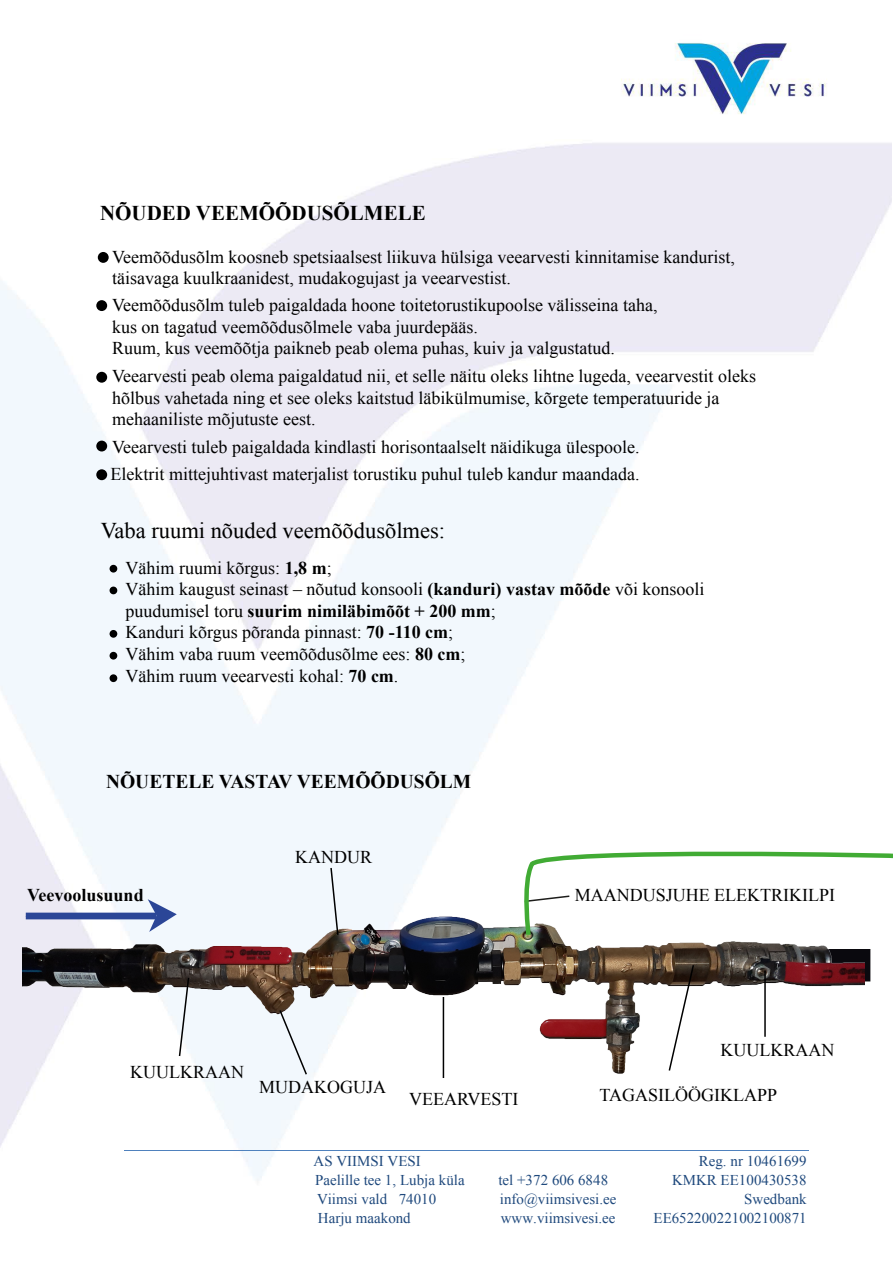
<style>
.page{position:relative;width:893px;height:1263px;background:#fff}
.page>*{position:absolute;margin:0;border:0;box-sizing:border-box;transform-origin:0 0}
.t1{font:22.5px "Times New Roman";color:#000}
.t2{font:700 21px "Times New Roman";color:#000}
.t3{font:700 19.5px "Times New Roman";color:#000}
.t4{font:18px/21.6px "Times New Roman";color:#000}
.t5{font:700 18px "Times New Roman";color:#000}
.t6{font:15px "Times New Roman";color:#1f497d}
.s1{font-weight:700}
</style>
<div class="page">
<img style="left:0;top:143px;width:891px;height:1004px">
<img style="left:621px;top:43px;width:206px;height:71px">
<svg style="left:864px;top:949px;width:6px;height:32px"></svg>
<img style="left:23px;top:741px;width:841px;height:440px">
<div style="left:26px;top:913px;width:131px;height:6px;background:#2b4697"></div>
<svg style="left:148px;top:899px;width:29px;height:33px"></svg>
<svg style="left:329px;top:866px;width:10px;height:70px"></svg>
<svg style="left:178px;top:976px;width:12px;height:82px"></svg>
<hr style="left:764px;top:970px;width:2px;height:67px;background:#000">
<hr style="left:443px;top:997px;width:1px;height:81px;background:#000">
<div style="left:98px;top:252px;width:11px;height:11px;background:#000;border-radius:50%"></div>
<div style="left:96px;top:300px;width:11px;height:11px;background:#000;border-radius:50%"></div>
<div style="left:96px;top:372px;width:11px;height:11px;background:#000;border-radius:50%"></div>
<div style="left:96px;top:441px;width:11px;height:10px;background:#000;border-radius:50%"></div>
<div style="left:96px;top:469px;width:11px;height:11px;background:#000;border-radius:50%"></div>
<div style="left:110px;top:565px;width:7px;height:7px;background:#000;border-radius:50%"></div>
<div style="left:110px;top:587px;width:7px;height:7px;background:#000;border-radius:50%"></div>
<div style="left:110px;top:630px;width:7px;height:8px;background:#000;border-radius:50%"></div>
<div style="left:110px;top:674px;width:7px;height:8px;background:#000;border-radius:50%"></div>
<div style="left:110px;top:652px;width:7px;height:7px;background:#000;border-radius:50%"></div>
<svg style="left:667px;top:963px;width:28px;height:109px"></svg>
<svg style="left:522px;top:848px;width:371px;height:89px"></svg>
<svg style="left:278px;top:1008px;width:30px;height:68px"></svg>
<p class="t2" style="left:100px;top:198px;width:327px">NÕUDED VEEMÕÕDUSÕLMELE</p>
<p class="t4" style="left:112px;top:246px;width:624px;line-height:21px">Veemõõdusõlm koosneb spetsiaalsest liikuva hülsiga veearvesti kinnitamise kandurist, täisavaga kuulkraanidest, mudakogujast ja veearvestist.</p>
<p class="t4" style="left:112px;top:294px;width:547px">Veemõõdusõlm tuleb paigaldada hoone toitetorustikupoolse välisseina taha, kus on tagatud veemõõdusõlmele vaba juurdepääs.<br>Ruum, kus veemõõtja paikneb peab olema puhas, kuiv ja valgustatud.</p>
<p class="t4" style="left:112px;top:365px;width:645px">Veearvesti peab olema paigaldatud nii, et selle näitu oleks lihtne lugeda, veearvestit oleks hõlbus vahetada ning et see oleks kaitstud läbikülmumise, kõrgete temperatuuride ja mehaaniliste mõjutuste eest.</p>
<p class="t4" style="left:111px;top:433px;width:530px;line-height:27.6px">Veearvesti tuleb paigaldada kindlasti horisontaalselt näidikuga ülespoole.<br>Elektrit mittejuhtivast materjalist torustiku puhul tuleb kandur maandada.</p>
<p class="t1" style="left:101px;top:515px;width:346px">Vaba ruumi nõuded veemõõdusõlmes:</p>
<p class="t4" style="left:126px;top:556px;width:581px">Vähim ruumi kõrgus: <span class="s1">1,8 m</span>;<br>Vähim kaugust seinast – nõutud konsooli <span class="s1">(kanduri) vastav mõõde</span> või konsooli puudumisel toru <span class="s1">suurim nimiläbimõõt + 200 mm</span>;<br>Kanduri kõrgus põranda pinnast: <span class="s1">70 -110 cm</span>;<br>Vähim vaba ruum veemõõdusõlme ees: <span class="s1">80 cm</span>;<br>Vähim ruum veearvesti kohal: <span class="s1">70 cm</span>.</p>
<p class="t3" style="left:106px;top:768px;width:367px">NÕUETELE VASTAV VEEMÕÕDUSÕLM</p>
<p class="t5" style="left:27px;top:883px;width:118px">Veevoolusuund</p>
<p class="t4" style="left:295px;top:846px;width:78px">KANDUR</p>
<p class="t4" style="left:575px;top:884px;width:262px">MAANDUSJUHE ELEKTRIKILPI</p>
<p class="t4" style="left:130px;top:1061px;width:115px">KUULKRAAN</p>
<p class="t4" style="left:259px;top:1076px;width:128px">MUDAKOGUJA</p>
<p class="t4" style="left:409px;top:1088px;width:111px">VEEARVESTI</p>
<p class="t4" style="left:720px;top:1039px;width:115px">KUULKRAAN</p>
<p class="t4" style="left:600px;top:1084px;width:179px">TAGASILÖÖGIKLAPP</p>
<p class="t6" style="left:314px;top:1151px;width:109px">AS VIIMSI VESI</p>
<p class="t6" style="left:699px;top:1151px;width:109px">Reg. nr 10461699</p>
<p class="t6" style="left:315px;top:1170px;width:151px">Paelille tee 1, Lubja küla</p>
<p class="t6" style="left:498px;top:1170px;width:111px">tel +372 606 6848</p>
<p class="t6" style="left:672px;top:1170px;width:136px">KMKR EE100430538</p>
<p class="t6" style="left:317px;top:1189px;width:121px">Viimsi vald 74010</p>
<p class="t6" style="left:500px;top:1189px;width:118px">info@viimsivesi.ee</p>
<p class="t6" style="left:744px;top:1189px;width:64px">Swedbank</p>
<p class="t6" style="left:318px;top:1208px;width:94px">Harju maakond</p>
<p class="t6" style="left:501px;top:1208px;width:116px">www.viimsivesi.ee</p>
<p class="t6" style="left:653px;top:1208px;width:155px">EE652200221002100871</p>
</div>
